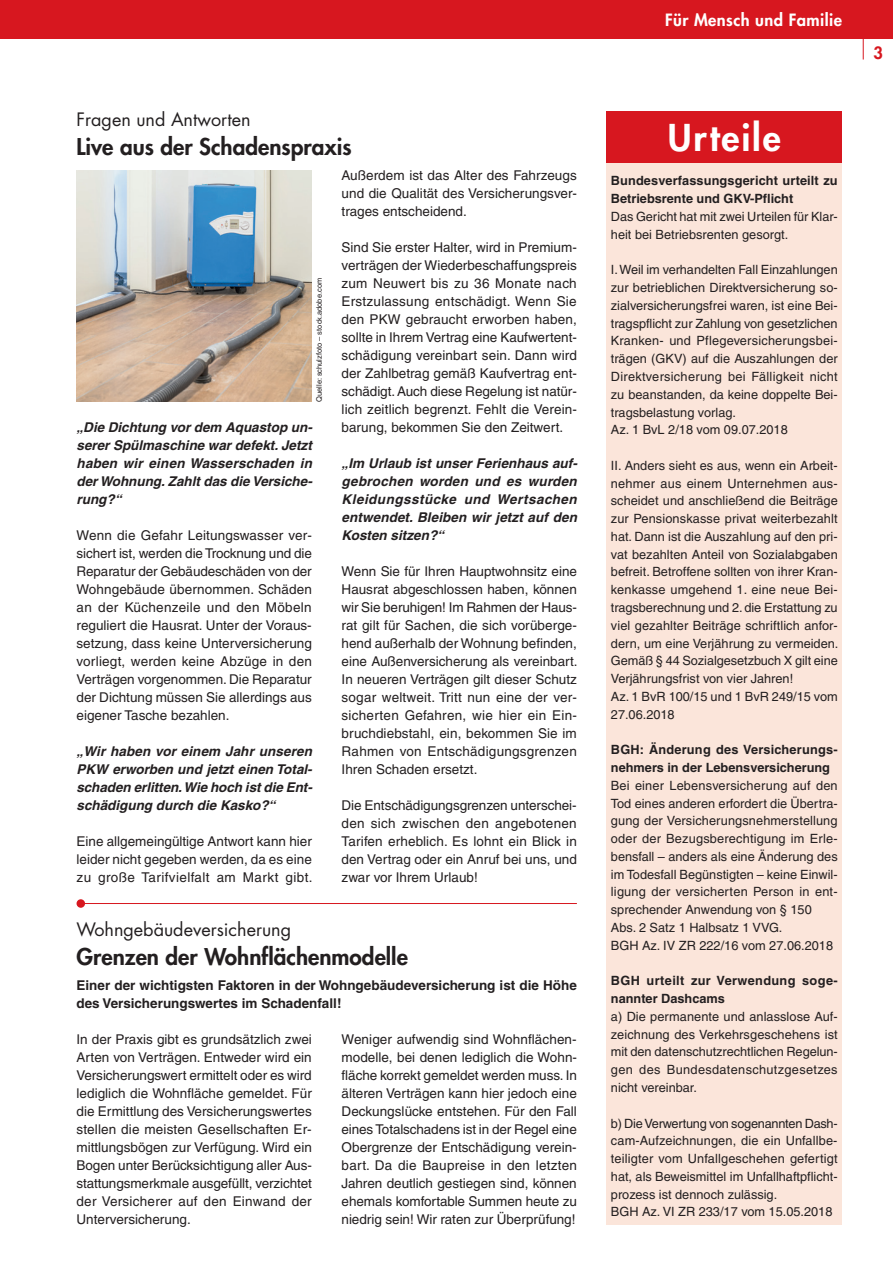
<style>
.page{position:relative;width:893px;height:1263px;background:#fff}
.page>*{position:absolute;margin:0;border:0;box-sizing:border-box;transform-origin:0 0}
.t1{font:800 36px "Futura LT";letter-spacing:.05em;color:#fff}
.t2{font:800 22.5px "Futura LT";color:#231f20}
.t3{font:18px "Futura LT";color:#231f20}
.t4{font:800 16.5px "Futura LT";letter-spacing:.025em;color:#fff}
.t5{font:800 16.5px "Futura LT";color:#d7171f}
.t6{font:13.5px/18px "Helvetica LT";color:#231f20;text-align:justify}
.t7{font:italic 700 13.5px/18px "Helvetica LT";color:#231f20;text-align:justify}
.t8{font:700 13.5px/18px "Helvetica LT";color:#231f20}
.t9{font:12.75px/17.7px "Helvetica LT";color:#231f20}
.t10{font:700 12.75px/17.7px "Helvetica LT";letter-spacing:.01em;color:#231f20}
.t11{font:700 12.75px/17.7px "Helvetica LT";letter-spacing:.03em;color:#231f20}
.t12{font:7.5px "Helvetica LT";color:#231f20}
</style>
<div class="page">
<div style="left:0;top:0;width:893px;height:38px;background:#d7171f"></div>
<svg style="left:863px;top:38px;width:1px;height:22px"></svg>
<img style="left:77px;top:170px;width:235px;height:232px">
<hr style="left:81px;top:903px;width:496px;height:1px;background:#d7171f">
<div style="left:77px;top:899px;width:8px;height:9px;background:#d7171f;border-radius:50%"></div>
<div style="left:607px;top:161px;width:235px;height:1064px;background:#fbe5da"></div>
<div style="left:607px;top:111px;width:235px;height:52px;background:#d7171f"></div>
<h3 class="t3" style="left:77px;top:108px;width:176px">Fragen und Antworten</h3>
<h2 class="t2" style="left:77px;top:131px;width:277px">Live aus der Schadenspraxis</h2>
<p class="t12" style="left:315px;top:402px;width:125px;rotate:-90deg">Quelle: schulzfoto – stock.adobe.com</p>
<p class="t7" style="left:77px;top:418px;width:237px">„Die Dichtung vor dem Aquastop un&shy;serer Spülmaschine war defekt. Jetzt haben wir einen Wasserschaden in der Wohnung. Zahlt das die Versiche&shy;rung?“</p>
<p class="t6" style="left:77px;top:526px;width:237px">Wenn die Gefahr Leitungswasser ver&shy;sichert ist, werden die Trocknung und die Reparatur der Gebäudeschäden von der Wohngebäude übernommen. Schäden an der Küchenzeile und den Möbeln reguliert die Hausrat. Unter der Voraus&shy;setzung, dass keine Unterversicherung vorliegt, werden keine Abzüge in den Verträgen vorgenommen. Die Reparatur der Dichtung müssen Sie allerdings aus eigener Tasche bezahlen.</p>
<p class="t7" style="left:77px;top:742px;width:237px">„Wir haben vor einem Jahr unseren PKW erworben und jetzt einen Total&shy;schaden erlitten. Wie hoch ist die Ent&shy;schädigung durch die Kasko?“</p>
<p class="t6" style="left:77px;top:832px;width:238px">Eine allgemeingültige Antwort kann hier leider nicht gegeben werden, da es eine zu große Tarifvielfalt am Markt gibt.</p>
<p class="t6" style="left:342px;top:166px;width:237px">Außerdem ist das Alter des Fahrzeugs und die Qualität des Versicherungsver&shy;trages entscheidend.</p>
<p class="t6" style="left:342px;top:238px;width:237px">Sind Sie erster Halter, wird in Premium&shy;verträgen der Wiederbeschaffungspreis zum Neuwert bis zu 36 Monate nach Erstzulassung entschädigt. Wenn Sie den PKW gebraucht erworben haben, sollte in Ihrem Vertrag eine Kaufwertent&shy;schädigung vereinbart sein. Dann wird der Zahlbetrag gemäß Kaufvertrag ent&shy;schädigt. Auch diese Regelung ist natür&shy;lich zeitlich begrenzt. Fehlt die Verein&shy;barung, bekommen Sie den Zeitwert.</p>
<p class="t7" style="left:342px;top:454px;width:237px">„Im Urlaub ist unser Ferienhaus auf&shy;gebrochen worden und es wurden Kleidungsstücke und Wertsachen entwendet. Bleiben wir jetzt auf den Kosten sitzen?“</p>
<p class="t6" style="left:342px;top:562px;width:238px;text-align:left">Wenn Sie für Ihren Hauptwohnsitz eine Hausrat abgeschlossen haben, können wir Sie beruhigen! Im Rahmen der Haus&shy;rat gilt für Sachen, die sich vorüberge&shy;hend außerhalb der Wohnung befinden, eine Außenversicherung als vereinbart.<br>In neueren Verträgen gilt dieser Schutz sogar weltweit. Tritt nun eine der ver&shy;sicherten Gefahren, wie hier ein Ein&shy;bruchdiebstahl, ein, bekommen Sie im Rahmen von Entschädigungsgrenzen Ihren Schaden ersetzt.</p>
<p class="t6" style="left:342px;top:796px;width:237px">Die Entschädigungsgrenzen unterschei&shy;den sich zwischen den angebotenen Tarifen erheblich. Es lohnt ein Blick in den Vertrag oder ein Anruf bei uns, und zwar vor Ihrem Urlaub!</p>
<h3 class="t3" style="left:77px;top:918px;width:216px">Wohngebäudeversicherung</h3>
<h2 class="t2" style="left:77px;top:941px;width:333px">Grenzen der Wohnflächenmodelle</h2>
<p class="t8" style="left:77px;top:976px;width:502px">Einer der wichtigsten Faktoren in der Wohngebäudeversicherung ist die Höhe des Versicherungswertes im Schadenfall!</p>
<p class="t6" style="left:77px;top:1030px;width:237px">In der Praxis gibt es grundsätzlich zwei Arten von Verträgen. Entweder wird ein Versicherungswert ermittelt oder es wird lediglich die Wohnfläche gemeldet. Für die Ermittlung des Versicherungswertes stellen die meisten Gesellschaften Er&shy;mittlungsbögen zur Verfügung. Wird ein Bogen unter Berücksichtigung aller Aus&shy;stattungsmerkmale ausgefüllt, verzichtet der Versicherer auf den Einwand der Unterversicherung.</p>
<p class="t6" style="left:342px;top:1030px;width:237px">Weniger aufwendig sind Wohnflächen&shy;modelle, bei denen lediglich die Wohn&shy;fläche korrekt gemeldet werden muss. In älteren Verträgen kann hier jedoch eine Deckungslücke entstehen. Für den Fall eines Totalschadens ist in der Regel eine Obergrenze der Entschädigung verein&shy;bart. Da die Baupreise in den letzten Jahren deutlich gestiegen sind, können ehemals komfortable Summen heute zu niedrig sein! Wir raten zur Überprüfung!</p>
<p class="t4" style="left:665px;top:9px;width:178px">Für Mensch und Familie</p>
<h1 class="t1" style="left:668px;top:114px;width:114px">Urteile</h1>
<p class="t10" style="left:611px;top:172px;width:228px">Bundesverfassungsgericht urteilt zu<br>Betriebsrente und GKV-Pflicht</p>
<p class="t9" style="left:611px;top:208px;width:228px">Das Gericht hat mit zwei Urteilen für Klar&shy;heit bei Betriebsrenten gesorgt.</p>
<p class="t9" style="left:611px;top:261px;width:228px">I. Weil im verhandelten Fall Einzahlungen zur betrieblichen Direktversicherung so&shy;zialversicherungsfrei waren, ist eine Bei&shy;tragspflicht zur Zahlung von gesetzlichen Kranken- und Pflegeversicherungsbei&shy;trägen (GKV) auf die Auszahlungen der Direktversicherung bei Fälligkeit nicht zu beanstanden, da keine doppelte Bei&shy;tragsbelastung vorlag.<br>Az. 1 BvL 2/18 vom 09.07.2018</p>
<p class="t9" style="left:611px;top:456px;width:229px">II. Anders sieht es aus, wenn ein Arbeit&shy;nehmer aus einem Unternehmen aus&shy;scheidet und anschließend die Beiträge zur Pensionskasse privat weiterbezahlt hat. Dann ist die Auszahlung auf den pri&shy;vat bezahlten Anteil von Sozialabgaben befreit. Betroffene sollten von ihrer Kran&shy;kenkasse umgehend 1. eine neue Bei&shy;tragsberechnung und 2. die Erstattung zu viel gezahlter Beiträge schriftlich anfor&shy;dern, um eine Verjährung zu vermeiden.<br>Gemäß § 44 Sozialgesetzbuch X gilt eine Verjährungsfrist von vier Jahren!<br>Az. 1 BvR 100/15 und 1 BvR 249/15 vom 27.06.2018</p>
<p class="t10" style="left:611px;top:741px;width:228px">BGH: Änderung des Versicherungs&shy;nehmers in der Lebensversicherung</p>
<p class="t9" style="left:611px;top:776px;width:228px">Bei einer Lebensversicherung auf den Tod eines anderen erfordert die Übertra&shy;gung der Versicherungsnehmerstellung oder der Bezugsberechtigung im Erle&shy;bensfall – anders als eine Änderung des im Todesfall Begünstigten – keine Einwil&shy;ligung der versicherten Person in ent&shy;sprechender Anwendung von § 150<br>Abs. 2 Satz 1 Halbsatz 1 VVG.<br>BGH Az. IV ZR 222/16 vom 27.06.2018</p>
<p class="t11" style="left:611px;top:972px;width:228px">BGH urteilt zur Verwendung soge&shy;nannter Dashcams</p>
<p class="t9" style="left:611px;top:1007px;width:228px;text-align:justify">a) Die permanente und anlasslose Auf&shy;zeichnung des Verkehrsgeschehens ist mit den datenschutzrechtlichen Regelun&shy;gen des Bundesdatenschutzgesetzes nicht vereinbar.</p>
<p class="t9" style="left:611px;top:1114px;width:228px">b) Die Verwertung von sogenannten Dash&shy;cam-Aufzeichnungen, die ein Unfallbe&shy;teiligter vom Unfallgeschehen gefertigt hat, als Beweismittel im Unfallhaftpflicht&shy;prozess ist dennoch zulässig.<br>BGH Az. VI ZR 233/17 vom 15.05.2018</p>
<p class="t5" style="left:873px;top:41px;width:11px">3</p>
</div>
